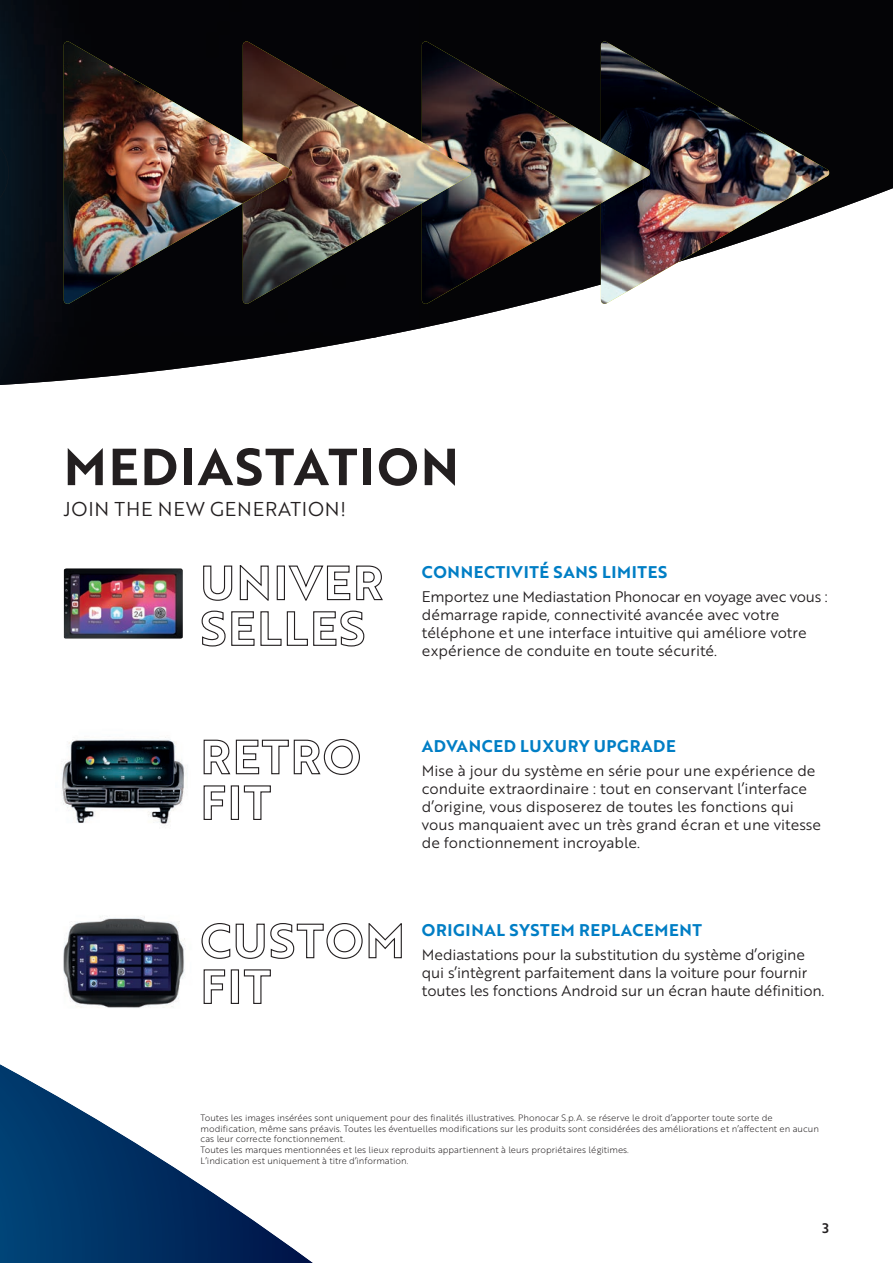
<style>
.page{position:relative;width:893px;height:1263px;background:#fff}
.page>*{position:absolute;margin:0;border:0;box-sizing:border-box;transform-origin:0 0}
.t1{font:50.7px "Brother 1816 Bold";letter-spacing:.04em;color:#231f20}
.t2{font:19.5px "Brother 1816 Book";color:#231f20}
.t3{font:16.5px "Brother 1816 Bold";letter-spacing:.04em;color:#007ec5}
.t4{font:15px/18px "Brother 1816 Book";color:#231f20}
.t5{font:13.5px "Brother 1816 Medium";color:#231f20}
.t6{font:9px/10.8px "Brother 1816 Light";color:#231f20}
</style>
<div class="page">
<svg style="left:0;top:1064px;width:313px;height:199px"></svg>
<img style="left:0;top:0;width:420px;height:337px">
<div style="left:420px;top:0;width:368px;height:41px;background:#040406"></div>
<div style="left:788px;top:0;width:105px;height:212px;background:#040406"></div>
<img style="left:420px;top:305px;width:102px;height:23px">
<img style="left:0;top:337px;width:377px;height:48px">
<img style="left:651px;top:41px;width:179px;height:237px">
<img style="left:472px;top:41px;width:179px;height:264px">
<img style="left:293px;top:41px;width:179px;height:264px">
<img style="left:64px;top:41px;width:229px;height:264px">
<img style="left:0;top:147px;width:9px;height:51px">
<img style="left:64px;top:568px;width:119px;height:71px">
<svg style="left:203px;top:739px;width:157px;height:36px"></svg>
<svg style="left:203px;top:785px;width:23px;height:35px"></svg>
<div style="left:231px;top:785px;width:8px;height:35px;border:1px solid #231f20"></div>
<svg style="left:243px;top:785px;width:28px;height:35px"></svg>
<svg style="left:201px;top:923px;width:201px;height:36px"></svg>
<svg style="left:203px;top:969px;width:23px;height:35px"></svg>
<div style="left:231px;top:969px;width:8px;height:35px;border:1px solid #231f20"></div>
<svg style="left:243px;top:969px;width:28px;height:35px"></svg>
<svg style="left:203px;top:565px;width:30px;height:36px"></svg>
<svg style="left:239px;top:565px;width:30px;height:36px"></svg>
<div style="left:277px;top:565px;width:8px;height:35px;border:1px solid #231f20"></div>
<svg style="left:288px;top:565px;width:95px;height:36px"></svg>
<svg style="left:201px;top:610px;width:164px;height:37px"></svg>
<img style="left:61px;top:737px;width:125px;height:87px">
<img style="left:63px;top:916px;width:122px;height:92px">
<h1 class="t1" style="left:64px;top:435px;width:397px">MEDIASTATION</h1>
<h2 class="t2" style="left:64px;top:496px;width:284px">JOIN THE NEW GENERATION!</h2>
<p class="t3" style="left:422px;top:562px;width:247px">CONNECTIVITÉ SANS LIMITES</p>
<p class="t4" style="left:422px;top:587px;width:407px">Emportez une Mediastation Phonocar en voyage avec vous : démarrage rapide, connectivité avancée avec votre téléphone et une interface intuitive qui améliore votre expérience de conduite en toute sécurité.</p>
<p class="t3" style="left:422px;top:735px;width:255px">ADVANCED LUXURY UPGRADE</p>
<p class="t4" style="left:422px;top:761px;width:401px">Mise à jour du système en série pour une expérience de conduite extraordinaire : tout en conservant l’interface d’origine, vous disposerez de toutes les fonctions qui vous manquaient avec un très grand écran et une vitesse de fonctionnement incroyable.</p>
<p class="t3" style="left:422px;top:919px;width:282px">ORIGINAL SYSTEM REPLACEMENT</p>
<p class="t4" style="left:422px;top:945px;width:404px">Mediastations pour la substitution du système d’origine qui s’intègrent parfaitement dans la voiture pour fournir toutes les fonctions Android sur un écran haute définition.</p>
<p class="t6" style="left:201px;top:1113px;width:620px">Toutes les images insérées sont uniquement pour des finalités illustratives. Phonocar S.p.A. se réserve le droit d’apporter toute sorte de modification, même sans préavis. Toutes les éventuelles modifications sur les produits sont considérées des améliorations et n’affectent en aucun cas leur correcte fonctionnement.<br>Toutes les marques mentionnées et les lieux reproduits appartiennent à leurs propriétaires légitimes.<br>L’indication est uniquement à titre d’information.</p>
<p class="t5" style="left:823px;top:1222px;width:8px">3</p>
</div>
